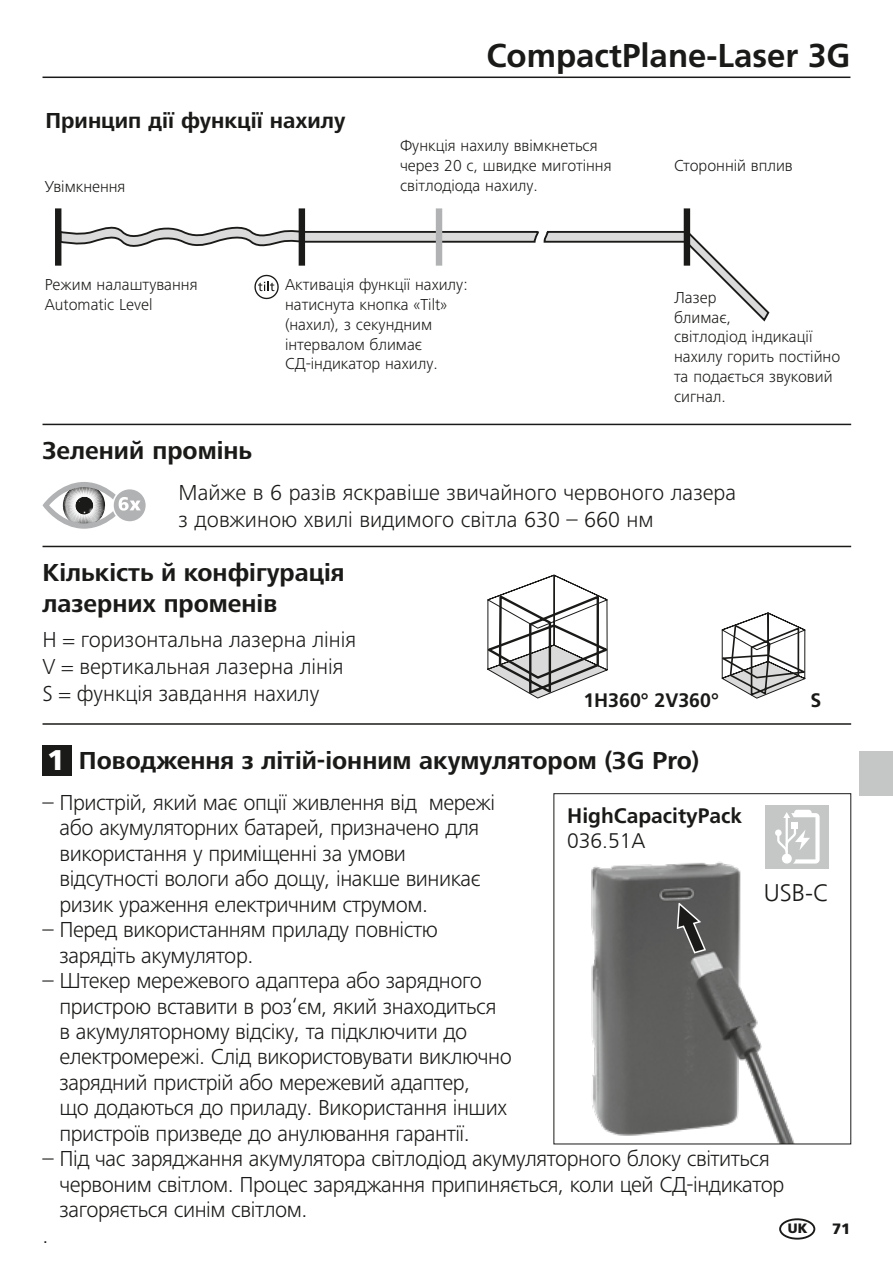
<style>
.page{position:relative;width:893px;height:1263px;background:#fff}
.page>*{position:absolute;margin:0;border:0;box-sizing:border-box;transform-origin:0 0}
.t1{font:700 33px "Frutiger LT Com";color:#1a1a18}
.t2{font:700 25.5px/30.6px "Frutiger Next LTW1 G";color:#1a1a18}
.t3{font:300 24px "Frutiger LT Com";color:#1a1a18}
.t4{font:300 22.5px/25.5px "Frutiger Next LTW1 G";letter-spacing:-.02em;color:#1a1a18}
.t5{font:300 22.5px/27px "Frutiger Next LTW1 G";color:#1a1a18}
.t6{font:700 22.5px "Frutiger Next LTW1 G";color:#1a1a18}
.t7{font:700 21px "Frutiger LT Com";color:#1a1a18}
.t8{font:300 21px "Frutiger LT Com";color:#1a1a18}
.t9{font:700 19.5px "Frutiger LT Com";color:#1a1a18}
.t10{font:300 16.5px/19.8px "Frutiger Next LTW1 G";color:#1a1a18}
.t11{font:900 15px "Frutiger LT Com";color:#1a1a18}
.t12{font:900 13.5px "Frutiger LT Com";color:#1a1a18}
.s1{font-family:"Frutiger LT Com";font-weight:900;font-size:28.5px;color:#fff}
</style>
<div class="page">
<hr style="left:43px;top:77px;width:807px;height:1px;background:#1a1a18">
<svg style="left:487px;top:575px;width:120px;height:123px"></svg>
<svg style="left:722px;top:613px;width:83px;height:85px"></svg>
<hr style="left:43px;top:723px;width:808px;height:2px;background:#1a1a18">
<svg style="left:61px;top:222px;width:238px;height:29px"></svg>
<div style="left:301px;top:231px;width:140px;height:12px;background:#dadada;border:2px solid #1a1a18"></div>
<div style="left:55px;top:208px;width:6px;height:58px;background:#1a1a18"></div>
<div style="left:299px;top:208px;width:6px;height:58px;background:#1a1a18"></div>
<div style="left:436px;top:208px;width:6px;height:58px;background:#b1b2b3"></div>
<svg style="left:438px;top:227px;width:332px;height:95px"></svg>
<div style="left:684px;top:208px;width:6px;height:58px;background:#1a1a18"></div>
<svg style="left:254px;top:274px;width:25px;height:26px"></svg>
<hr style="left:43px;top:424px;width:808px;height:1px;background:#1a1a18">
<div style="left:114px;top:489px;width:32px;height:32px;background:#b1b2b3;border-radius:50%"></div>
<svg style="left:43px;top:482px;width:98px;height:47px"></svg>
<hr style="left:43px;top:546px;width:808px;height:1px;background:#1a1a18">
<div style="left:779px;top:1218px;width:36px;height:21px;border:2px solid #1a1a18;border-radius:50%"></div>
<div style="left:43px;top:745px;width:29px;height:31px;background:#1a1a18"></div>
<div style="left:859px;top:752px;width:34px;height:44px;background:#c5c6c6"></div>
<img style="left:591px;top:861px;width:223px;height:281px">
<svg style="left:660px;top:901px;width:59px;height:59px;background:#5e5e5e"></svg>
<div style="left:765px;top:805px;width:64px;height:63px;background:#c5c6c6"></div>
<div style="left:775px;top:829px;width:7px;height:7px;background:#f4f5f5;border-radius:50%"></div>
<svg style="left:776px;top:810px;width:44px;height:53px"></svg>
<p class="t6" style="left:46px;top:108px;width:301px">Принцип дії функції нахилу</p>
<p class="t10" style="left:45px;top:176px;width:82px">Увімкнення</p>
<h1 class="t1" style="left:486px;top:36px;width:365px">CompactPlane-Laser 3G</h1>
<p class="t10" style="left:400px;top:136px;width:213px">Функція нахилу ввімкнеться через 20 с, швидке миготіння світлодіода нахилу.</p>
<p class="t10" style="left:674px;top:155px;width:120px">Сторонній вплив</p>
<p class="t10" style="left:45px;top:275px;width:154px">Режим налаштування<br>Automatic Level</p>
<p class="t10" style="left:285px;top:275px;width:184px">Активація функції нахилу: натиснута кнопка «Tilt» (нахил), з секундним інтервалом блимає<br>СД-індикатор нахилу.</p>
<p class="t10" style="left:674px;top:287px;width:168px">Лазер<br>блимає,<br>світлодіод індикації нахилу горить постійно та подається звуковий сигнал.</p>
<p class="t2" style="left:43px;top:436px;width:211px">Зелений промінь</p>
<p class="t5" style="left:179px;top:479px;width:559px">Майже в 6 разів яскравіше звичайного червоного лазера з довжиною хвилі видимого світла 630 – 660 нм</p>
<p class="t2" style="left:43px;top:558px;width:303px">Кількість й конфігурація лазерних променів</p>
<p class="t5" style="left:43px;top:626px;width:315px">H = горизонтальна лазерна лінія<br>V = вертикальная лазерна лінія<br>S = функція завдання нахилу</p>
<p class="t9" style="left:583px;top:688px;width:137px">1H360° 2V360°</p>
<p class="t9" style="left:810px;top:688px;width:12px">S</p>
<p class="t2" style="left:47px;top:746px;width:654px"><span class="s1">1</span> Поводження з літій-іонним акумулятором (3G Pro)</p>
<p class="t4" style="left:59px;top:789px;width:437px;text-indent:-17px">– Пристрій, який має опції живлення від мережі або акумуляторних батарей, призначено для використання у приміщенні за умови відсутності вологи або дощу, інакше виникає ризик ураження електричним струмом.</p>
<p class="t4" style="left:59px;top:917px;width:380px;text-indent:-17px">– Перед використанням приладу повністю зарядіть акумулятор.</p>
<p class="t4" style="left:59px;top:968px;width:454px;text-indent:-17px">– Штекер мережевого адаптера або зарядного пристрою вставити в роз‘єм, який знаходиться в акумуляторному відсіку, та підключити до електромережі. Слід використовувати виключно зарядний пристрій або мережевий адаптер,<br>що додаються до приладу. Використання інших пристроїв призведе до анулювання гарантії.</p>
<p class="t4" style="left:43px;top:1146px;width:729px">– Під час заряджання акумулятора світлодіод акумуляторного блоку світиться</p>
<p class="t4" style="left:59px;top:1172px;width:726px">червоним світлом. Процес заряджання припиняється, коли цей СД-індикатор</p>
<p class="t4" style="left:59px;top:1197px;width:250px">загоряється синім світлом.</p>
<p class="t4" style="left:43px;top:1223px;width:7px">.</p>
<p class="t7" style="left:567px;top:803px;width:177px">HighCapacityPack</p>
<p class="t8" style="left:567px;top:829px;width:80px">036.51A</p>
<p class="t3" style="left:764px;top:879px;width:67px">USB-C</p>
<p class="t11" style="left:832px;top:1219px;width:20px">71</p>
<p class="t12" style="left:788px;top:1220px;width:21px">UK</p>
</div>
